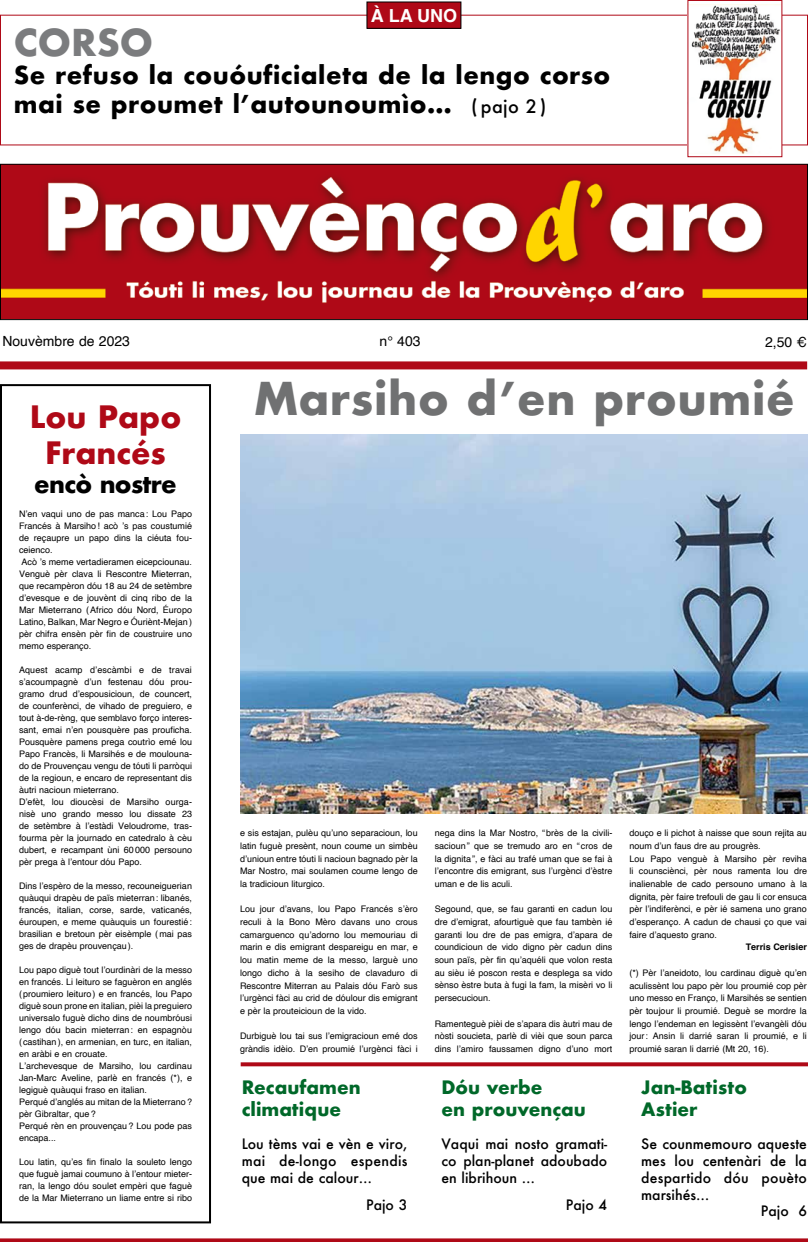
<style>
.page{position:relative;width:808px;height:1242px;background:#fff}
.page>*{position:absolute;margin:0;border:0;box-sizing:border-box;transform-origin:0 0}
.t1{font:700 44px "Futura";letter-spacing:.015em;color:#707172}
.t2{font:700 36px "Futura";color:#7b7c7e}
.t3{font:700 30px/36px "Futura";color:#af0917;text-align:center}
.t4{font:700 24px/28.8px "Futura";letter-spacing:.02em;color:#000}
.t5{font:700 24px "Futura";letter-spacing:-.03em;color:#000}
.t6{font:700 18px/21.6px "Futura";color:#006829}
.t7{font:700 18px "Helvetica";color:#fff}
.t8{font:500 14px/16.8px "Futura";color:#000;text-align:justify}
.t9{font:14px "Helvetica";color:#000}
.t10{font:9px/12px "Helvetica";color:#000;text-align:justify}
.t11{font:700 9px "Helvetica";color:#000}
.s1{font-weight:500;font-size:18px}
</style>
<div class="page">
<img style="left:2px;top:166px;width:804px;height:152px">
<div style="left:0;top:164px;width:808px;height:156px;border:1px solid #000"></div>
<svg style="left:241px;top:1062px;width:567px;height:4px;background:#b51d2a"></svg>
<div style="left:0;top:361px;width:807px;height:8px;background:#af0917"></div>
<svg style="left:0;top:1238px;width:808px;height:4px;background:#b7222f"></svg>
<img style="left:689px;top:4px;width:91px;height:149px">
<div style="left:687px;top:0;width:95px;height:157px;border:1px solid #af0917"></div>
<div style="left:367px;top:2px;width:94px;height:26px;background:#af0917"></div>
<div style="left:366px;top:1px;width:95px;height:28px;border:1px solid #000"></div>
<div style="left:0;top:384px;width:211px;height:839px;border:2px solid #000"></div>
<img style="left:240px;top:435px;width:567px;height:378px">
<h3 class="t7" style="left:371px;top:5px;width:88px">À LA UNO</h3>
<h2 class="t2" style="left:14px;top:16px;width:141px">CORSO</h2>
<h3 class="t4" style="left:14px;top:61px;width:598px">Se refuso la couóuficialeta de la lengo corso mai se proumet l’autounoumìo… <span class="s1">( pajo 2 )</span></h3>
<h3 class="t9" style="left:2px;top:330px;width:129px">Nouvèmbre de 2023</h3>
<h3 class="t9" style="left:380px;top:330px;width:43px">n° 403</h3>
<h3 class="t9" style="left:765px;top:331px;width:43px">2,50 €</h3>
<h3 class="t3" style="left:30px;top:399px;width:153px">Lou Papo<br>Francés</h3>
<h3 class="t5" style="left:34px;top:466px;width:144px">encò nostre</h3>
<p class="t10" style="left:19px;top:508px;width:174px;text-align:left">N’en vaqui uno de pas manca: Lou Papo Francés à Marsiho! acò ’s pas coustumié de reçaupre un papo dins la ciéuta fou&shy;ceienco.<br>Acò ’s meme vertadieramen eicepciounau.<br>Venguè pèr clava li Rescontre Mieterran, que recampèron dóu 18 au 24 de setèmbre d’evesque e de jouvènt di cinq ribo de la Mar Mieterrano (Africo dóu Nord, Éuropo Latino, Balkan, Mar Negro e Óuriènt-Mejan) pèr chifra ensèn pèr fin de coustruire uno memo esperanço.</p>
<p class="t10" style="left:19px;top:664px;width:174px;text-align:left">Aquest acamp d’escàmbi e de travai s’acoumpagnè d’un festenau dóu prou&shy;gramo drud d’espousicioun, de councert, de counferènci, de vihado de preguiero, e tout à-de-rèng, que semblavo forço interes&shy;sant, emai n’en pousquère pas prouficha.<br>Pousquère pamens prega coutrìo emé lou Papo Francès, li Marsihés e de moulouna&shy;do de Prouvençau vengu de tóuti li parròqui de la regioun, e encaro de representant dis àutri nacioun mieterrano.<br>D’efèt, lou dioucèsi de Marsiho ourga&shy;nisè uno grando messo lou dissate 23 de setèmbre à l’estàdi Veloudrome, tras&shy;fourma pèr la journado en catedralo à cèu dubert, e recampant ùni 60000 persouno pèr prega à l’entour dóu Papo.</p>
<p class="t10" style="left:19px;top:880px;width:174px">Dins l’espèro de la messo, recouneiguerian quàuqui drapèu de païs mieterran: libanés, francés, italian, corse, sarde, vaticanés, éuroupen, e meme quàuquis un fourestié: brasilian e bretoun pèr eisèmple (mai pas ges de drapèu prouvençau).</p>
<p class="t10" style="left:19px;top:964px;width:174px;text-align:left">Lou papo diguè tout l’ourdinàri de la messo en francés. Li leituro se faguèron en anglés (proumiero leituro) e en francés, lou Papo diguè soun prone en italian, pièi la preguiero universalo fuguè dicho dins de noumbróusi lengo dóu bacin mieterran: en espagnòu (castihan), en armenian, en turc, en italian, en aràbi e en crouate.<br>L’archevesque de Marsiho, lou cardinau Jan-Marc Aveline, parlè en francés (*), e legiguè quàuqui fraso en italian.<br>Perqué d’anglés au mitan de la Mieterrano? pèr Gibraltar, que?<br>Perqué rèn en prouvençau? Lou pode pas encapa...</p>
<p class="t10" style="left:19px;top:1156px;width:174px">Lou latin, qu’es fin finalo la souleto lengo que fuguè jamai coumuno à l’entour mieter&shy;ran, la lengo dóu soulet empèri que faguè de la Mar Mieterrano un liame entre si ribo</p>
<h1 class="t1" style="left:253px;top:366px;width:543px">Marsiho d’en proumié</h1>
<p class="t10" style="left:240px;top:827px;width:179px;line-height:12.7px">e sis estajan, pulèu qu’uno separacioun, lou latin fuguè presènt, noun coume un simbèu d’unioun entre tóuti li nacioun bagnado pèr la Mar Nostro, mai soulamen coume lengo de la tradicioun liturgico.</p>
<p class="t10" style="left:240px;top:903px;width:179px;line-height:12.7px">Lou jour d’avans, lou Papo Francés s’èro reculi à la Bono Mèro davans uno crous camarguenco qu’adorno lou memouriau di marin e dis emigrant despareigu en mar, e lou matin meme de la messo, larguè uno longo dicho à la sesiho de clavaduro di Rescontre Miterran au Palais dóu Farò sus l’urgènci fàci au crid de dóulour dis emigrant e pèr la prouteicioun de la vido.</p>
<p class="t10" style="left:240px;top:1030px;width:179px;line-height:12.7px">Durbiguè lou tai sus l’emigracioun emé dos gràndis idèio. D’en proumié l’urgènci fàci i</p>
<h3 class="t6" style="left:242px;top:1076px;width:120px">Recaufamen climatique</h3>
<h3 class="t8" style="left:242px;top:1135px;width:167px">Lou tèms vai e vèn e viro, mai de-longo espendis que mai de calour…</h3>
<h3 class="t8" style="left:366px;top:1196px;width:43px">Pajo 3</h3>
<p class="t10" style="left:435px;top:827px;width:179px;line-height:12.7px">nega dins la Mar Nostro, “brès de la civili&shy;sacioun” que se tremudo aro en “ cros de la dignita”, e fàci au trafé uman que se fai à l’encontre dis emigrant, sus l’urgènci d’èstre uman e de lis aculi.</p>
<p class="t10" style="left:435px;top:903px;width:179px;line-height:12.7px">Segound, que, se fau garanti en cadun lou dre d’emigrat, afourtiguè que fau tambèn ié garanti lou dre de pas emigra, d’apara de coundicioun de vido digno pèr cadun dins soun païs, pèr fin qu’aquéli que volon resta au sièu ié poscon resta e desplega sa vido sènso èstre buta à fugi la fam, la misèri vo li persecucioun.</p>
<p class="t10" style="left:435px;top:1017px;width:179px;line-height:12.7px">Ramenteguè pièi de s’apara dis àutri mau de nòsti soucieta, parlè di vièi que soun parca dins l’amiro faussamen digno d’uno mort</p>
<h3 class="t6" style="left:441px;top:1076px;width:146px">Dóu verbe<br>en prouvençau</h3>
<h3 class="t8" style="left:441px;top:1135px;width:167px">Vaqui mai nosto gramati&shy;co plan-planet adoubado en librihoun …</h3>
<h3 class="t8" style="left:566px;top:1196px;width:43px">Pajo 4</h3>
<p class="t10" style="left:629px;top:827px;width:179px;line-height:12.7px;text-align:left">douço e li pichot à naisse que soun rejita au noum d’un faus dre au prougrès.<br>Lou Papo venguè à Marsiho pèr reviha li counsciènci, pèr nous ramenta lou dre inalienable de cado persouno umano à la dignita, pèr faire trefouli de gau li cor ensuca pèr l’indiferènci, e pèr ié samena uno grano d’esperanço. A cadun de chausi ço que vai faire d’aquesto grano.</p>
<p class="t11" style="left:746px;top:941px;width:63px">Terris Cerisier</p>
<p class="t10" style="left:629px;top:966px;width:179px;line-height:12.7px">(*) Pèr l’aneidoto, lou cardinau diguè qu’en aculissènt lou papo pèr lou proumié cop pèr uno messo en Franço, li Marsihés se sentien pèr toujour li proumié. Deguè se mordre la lengo l’endeman en legissènt l’evangèli dóu jour: Ansin li darrié saran li proumié, e li proumié saran li darrié (Mt 20, 16).</p>
<h3 class="t6" style="left:641px;top:1076px;width:107px">Jan-Batisto<br>Astier</h3>
<h3 class="t8" style="left:641px;top:1135px;width:167px">Se counmemouro aqueste</h3>
<h3 class="t8" style="left:641px;top:1152px;width:167px">mes lou centenàri de la</h3>
<h3 class="t8" style="left:641px;top:1169px;width:167px">despartido dóu pouèto</h3>
<h3 class="t8" style="left:641px;top:1185px;width:70px">marsihés…</h3>
<h3 class="t8" style="left:761px;top:1202px;width:48px">Pajo 6</h3>
</div>
